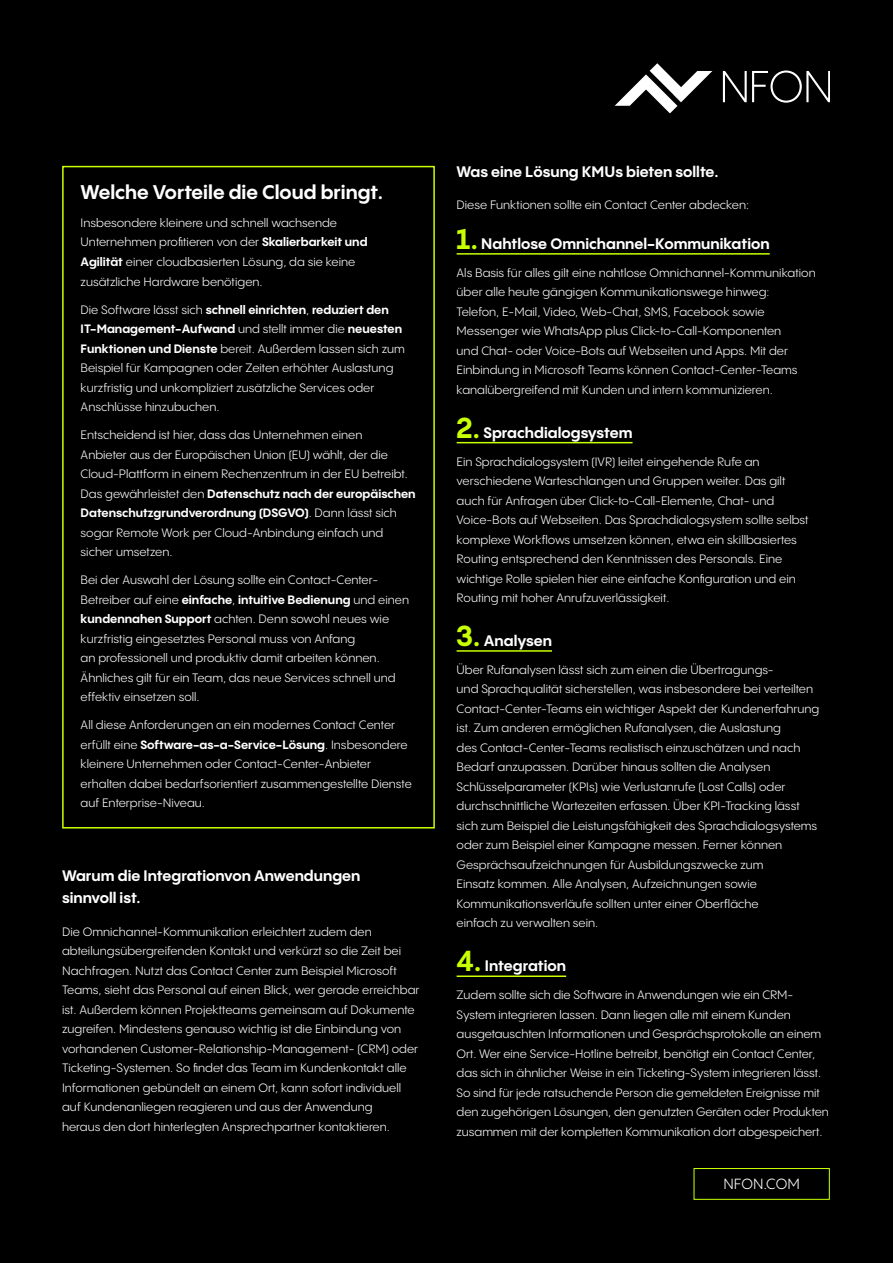
<style>
.page{position:relative;width:893px;height:1263px;background:#000}
.page>*{position:absolute;margin:0;border:0;box-sizing:border-box;transform-origin:0 0}
.Subheadings_10pt_15p{font:700 19.5px "PP Pangram Sans";color:#fff}
.Subheadings_10pt_15p-2{font:700 15px/22.5px "PP Pangram Sans";color:#fff}
.t1{font:14.55px "PP Pangram Sans";color:#fff}
.Body_Copy_8pt_13pt{font:12px/19.5px "PP Pangram Sans";color:#fff}
.Body_Copy_8pt_13pt_W{font:12px/19.5px "PP Pangram Sans";color:#fff}
.s1{font-weight:700}
.s2{font-size:28.5px;color:#c8ff02}
</style>
<div class="page">
<svg style="left:615px;top:63px;width:97px;height:50px"></svg>
<svg style="left:723px;top:71px;width:107px;height:32px"></svg>
<div style="left:693px;top:1168px;width:137px;height:32px;border:1px solid #c8ff02"></div>
<div style="left:62px;top:166px;width:373px;height:662px;border:2px solid #c8ff02"></div>
<hr style="left:457px;top:253px;width:313px;height:2px;background:#c8ff02">
<hr style="left:457px;top:442px;width:176px;height:1px;background:#c8ff02">
<hr style="left:457px;top:650px;width:95px;height:2px;background:#c8ff02">
<hr style="left:457px;top:975px;width:109px;height:2px;background:#c8ff02">
<p class="Subheadings_10pt_15p" style="left:81px;top:180px;width:304px">Welche Vorteile die Cloud bringt.</p>
<p class="Body_Copy_8pt_13pt_W" style="left:81px;top:213px;width:288px">Insbesondere kleinere und schnell wachsende Unternehmen profitieren von der <span class="s1">Skalierbarkeit und Agilität</span> einer cloudbasierten Lösung, da sie keine zusätzliche Hardware benötigen.</p>
<p class="Body_Copy_8pt_13pt_W" style="left:81px;top:299px;width:326px">Die Software lässt sich <span class="s1">schnell einrichten</span>, <span class="s1">reduziert den IT-Management-Aufwand</span> und stellt immer die <span class="s1">neuesten Funktionen und Dienste</span> bereit. Außerdem lassen sich zum Beispiel für Kampagnen oder Zeiten erhöhter Auslastung kurzfristig und unkompliziert zusätzliche Services oder Anschlüsse hinzubuchen.</p>
<p class="Body_Copy_8pt_13pt_W" style="left:81px;top:425px;width:337px">Entscheidend ist hier, dass das Unternehmen einen<br>Anbieter aus der Europäischen Union (EU) wählt, der die Cloud-Plattform in einem Rechenzentrum in der EU betreibt.<br>Das gewährleistet den <span class="s1">Datenschutz nach der europäischen Datenschutzgrundverordnung (DSGVO)</span>. Dann lässt sich sogar Remote Work per Cloud-Anbindung einfach und sicher umsetzen.</p>
<p class="Body_Copy_8pt_13pt_W" style="left:81px;top:570px;width:330px">Bei der Auswahl der Lösung sollte ein Contact-Center-Betreiber auf eine <span class="s1">einfache</span>, <span class="s1">intuitive Bedienung</span> und einen <span class="s1">kundennahen Support</span> achten. Denn sowohl neues wie kurzfristig eingesetztes Personal muss von Anfang<br>an professionell und produktiv damit arbeiten können.<br>Ähnliches gilt für ein Team, das neue Services schnell und effektiv einsetzen soll.</p>
<p class="Body_Copy_8pt_13pt_W" style="left:81px;top:715px;width:333px">All diese Anforderungen an ein modernes Contact Center erfüllt eine <span class="s1">Software-as-a-Service-Lösung</span>. Insbesondere kleinere Unternehmen oder Contact-Center-Anbieter erhalten dabei bedarfsorientiert zusammengestellte Dienste auf Enterprise-Niveau.</p>
<p class="Subheadings_10pt_15p-2" style="left:62px;top:864px;width:300px">Warum die Integrationvon Anwendungen sinnvoll ist.</p>
<p class="Body_Copy_8pt_13pt" style="left:62px;top:921px;width:359px">Die Omnichannel-Kommunikation erleichtert zudem den abteilungsübergreifenden Kontakt und verkürzt so die Zeit bei Nachfragen. Nutzt das Contact Center zum Beispiel Microsoft Teams, sieht das Personal auf einen Blick, wer gerade erreichbar ist. Außerdem können Projektteams gemeinsam auf Dokumente zugreifen. Mindestens genauso wichtig ist die Einbindung von vorhandenen Customer-Relationship-Management- (CRM) oder Ticketing-Systemen. So findet das Team im Kundenkontakt alle Informationen gebündelt an einem Ort, kann sofort individuell auf Kundenanliegen reagieren und aus der Anwendung<br>heraus den dort hinterlegten Ansprechpartner kontaktieren.</p>
<p class="Subheadings_10pt_15p-2" style="left:457px;top:160px;width:263px">Was eine Lösung KMUs bieten sollte.</p>
<p class="Body_Copy_8pt_13pt" style="left:457px;top:195px;width:294px">Diese Funktionen sollte ein Contact Center abdecken:</p>
<p class="Subheadings_10pt_15p-2" style="left:457px;top:232px;width:315px"><span class="s2">1.</span> Nahtlose Omnichannel-Kommunikation</p>
<p class="Body_Copy_8pt_13pt" style="left:457px;top:263px;width:361px">Als Basis für alles gilt eine nahtlose Omnichannel-Kommunikation über alle heute gängigen Kommunikationswege hinweg:<br>Telefon, E-Mail, Video, Web-Chat, SMS, Facebook sowie Messenger wie WhatsApp plus Click-to-Call-Komponenten<br>und Chat- oder Voice-Bots auf Webseiten und Apps. Mit der Einbindung in Microsoft Teams können Contact-Center-Teams kanalübergreifend mit Kunden und intern kommunizieren.</p>
<p class="Subheadings_10pt_15p-2" style="left:457px;top:421px;width:177px"><span class="s2">2.</span> Sprachdialogsystem</p>
<p class="Body_Copy_8pt_13pt" style="left:457px;top:452px;width:354px">Ein Sprachdialogsystem (IVR) leitet eingehende Rufe an verschiedene Warteschlangen und Gruppen weiter. Das gilt auch für Anfragen über Click-to-Call-Elemente, Chat- und Voice-Bots auf Webseiten. Das Sprachdialogsystem sollte selbst komplexe Workflows umsetzen können, etwa ein skillbasiertes Routing entsprechend den Kenntnissen des Personals. Eine wichtige Rolle spielen hier eine einfache Konfiguration und ein Routing mit hoher Anrufzuverlässigkeit.</p>
<p class="Subheadings_10pt_15p-2" style="left:457px;top:629px;width:97px"><span class="s2">3.</span> Analysen</p>
<p class="Body_Copy_8pt_13pt" style="left:457px;top:660px;width:364px">Über Rufanalysen lässt sich zum einen die Übertragungs-<br>und Sprachqualität sicherstellen, was insbesondere bei verteilten Contact-Center-Teams ein wichtiger Aspekt der Kundenerfahrung ist. Zum anderen ermöglichen Rufanalysen, die Auslastung<br>des Contact-Center-Teams realistisch einzuschätzen und nach Bedarf anzupassen. Darüber hinaus sollten die Analysen Schlüsselparameter (KPIs) wie Verlustanrufe (Lost Calls) oder durchschnittliche Wartezeiten erfassen. Über KPI-Tracking lässt sich zum Beispiel die Leistungsfähigkeit des Sprachdialogsystems oder zum Beispiel einer Kampagne messen. Ferner können Gesprächsaufzeichnungen für Ausbildungszwecke zum<br>Einsatz kommen. Alle Analysen, Aufzeichnungen sowie Kommunikationsverläufe sollten unter einer Oberfläche<br>einfach zu verwalten sein.</p>
<p class="Subheadings_10pt_15p-2" style="left:457px;top:954px;width:111px"><span class="s2">4.</span> Integration</p>
<p class="Body_Copy_8pt_13pt" style="left:457px;top:985px;width:374px">Zudem sollte sich die Software in Anwendungen wie ein CRM-System integrieren lassen. Dann liegen alle mit einem Kunden ausgetauschten Informationen und Gesprächsprotokolle an einem Ort. Wer eine Service-Hotline betreibt, benötigt ein Contact Center, das sich in ähnlicher Weise in ein Ticketing-System integrieren lässt.<br>So sind für jede ratsuchende Person die gemeldeten Ereignisse mit den zugehörigen Lösungen, den genutzten Geräten oder Produkten zusammen mit der kompletten Kommunikation dort abgespeichert.</p>
<p class="t1" style="left:723px;top:1175px;width:78px">NFON.COM</p>
</div>
